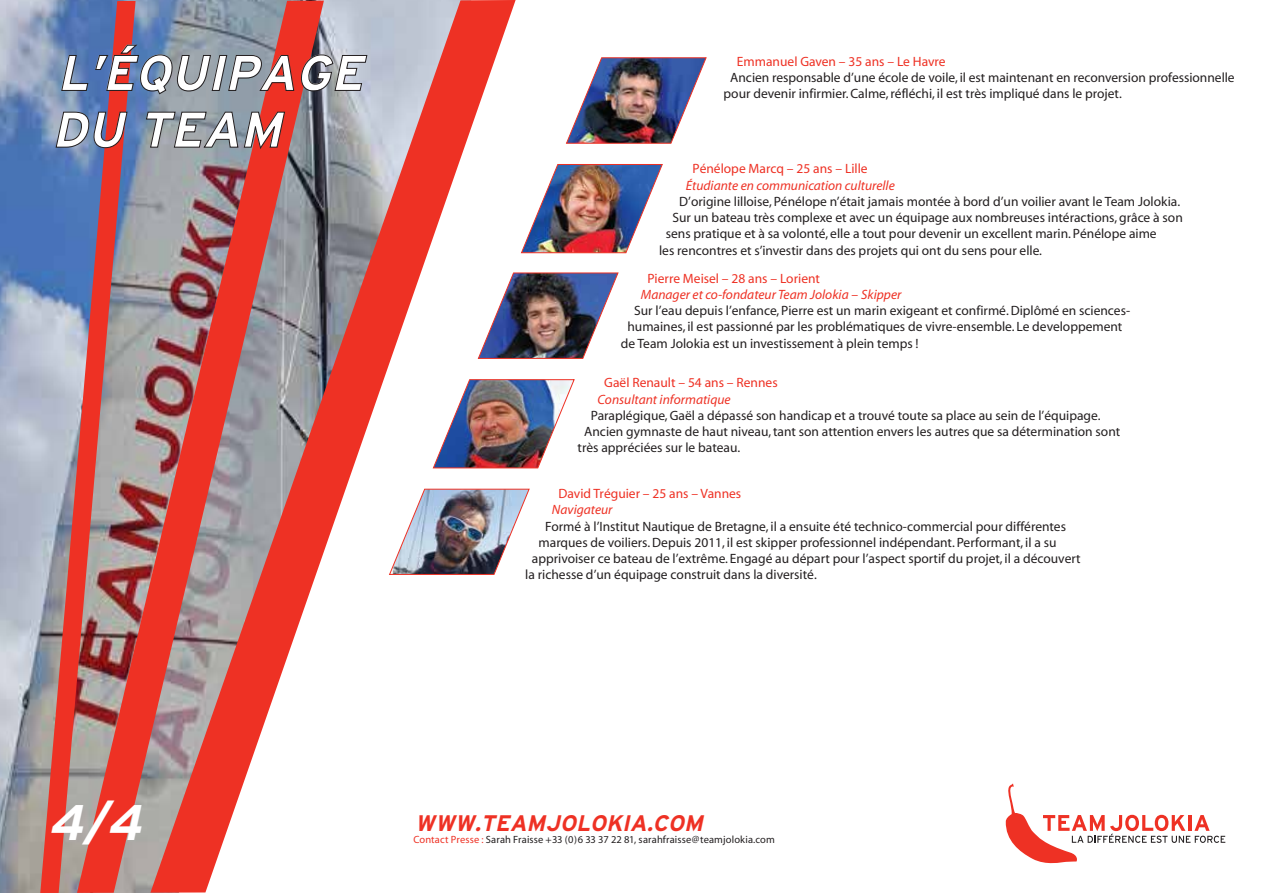
<style>
.page{position:relative;width:1261px;height:893px;background:#fff}
.page>*{position:absolute;margin:0;border:0;box-sizing:border-box;transform-origin:0 0}
.t1{font:italic 700 49.95px/56.7px "Interstate";color:#fff}
.t2{font:italic 700 22.5px "Interstate";color:#ee3124}
.t3{font:13.5px/16.2px "Myriad";color:#231f20}
.t4{font:13.5px "Myriad";color:#ee3124}
.t5{font:italic 13.5px "Myriad";color:#ee3124}
.t6{font:10.5px "Myriad";letter-spacing:.01em;color:#231f20}
.s1{font-style:normal}
.s2{color:#ee3124}
</style>
<div class="page">
<img style="left:0;top:0;width:150px;height:893px">
<svg style="left:1005px;top:783px;width:220px;height:81px"></svg>
<svg style="left:40px;top:1px;width:37px;height:892px;background:#9f899c"></svg>
<img style="left:77px;top:1px;width:73px;height:892px">
<svg style="left:150px;top:0;width:366px;height:893px"></svg>
<svg style="left:61px;top:55px;width:27px;height:36px"></svg>
<svg style="left:95px;top:45px;width:199px;height:49px;background:#8a7686"></svg>
<svg style="left:300px;top:55px;width:67px;height:36px;background:#958890"></svg>
<svg style="left:56px;top:112px;width:71px;height:36px;background:#8b6f85"></svg>
<svg style="left:146px;top:112px;width:92px;height:36px;background:#838c94"></svg>
<svg style="left:244px;top:112px;width:41px;height:37px;background:#b54945"></svg>
<img style="left:565px;top:57px;width:142px;height:87px">
<img style="left:521px;top:164px;width:142px;height:89px">
<img style="left:389px;top:488px;width:141px;height:87px">
<img style="left:477px;top:272px;width:142px;height:87px">
<img style="left:432px;top:379px;width:143px;height:90px">
<h1 class="t1" style="left:52px;top:44px;width:313px">L’ÉQUIPAGE<br>DU TEAM</h1>
<p class="t4" style="left:737px;top:55px;width:210px">Emmanuel Gaven – 35 ans – Le Havre</p>
<p class="t3" style="left:723px;top:70px;width:513px;text-indent:7px">Ancien responsable d’une école de voile, il est maintenant en reconversion professionnelle pour devenir infirmier. Calme, réfléchi, il est très impliqué dans le projet.</p>
<p class="t4" style="left:692px;top:162px;width:177px">Pénélope Marcq – 25 ans – Lille</p>
<p class="t5" style="left:686px;top:178px;width:210px">Étudiante en communication culturelle</p>
<p class="t3" style="left:679px;top:194px;width:502px">D’origine lilloise, Pénélope n’était jamais montée à bord d’un voilier avant le Team Jolokia.</p>
<p class="t3" style="left:672px;top:210px;width:512px">Sur un bateau très complexe et avec un équipage aux nombreuses intéractions, grâce à son</p>
<p class="t3" style="left:666px;top:226px;width:492px">sens pratique et à sa volonté, elle a tout pour devenir un excellent marin. Pénélope aime</p>
<p class="t3" style="left:659px;top:242px;width:384px">les rencontres et s’investir dans des projets qui ont du sens pour elle.</p>
<p class="t4" style="left:647px;top:271px;width:174px">Pierre Meisel – 28 ans – Lorient</p>
<p class="t5" style="left:641px;top:288px;width:262px">Manager et co-fondateur Team Jolokia <span class="s1">–</span> Skipper</p>
<p class="t3" style="left:634px;top:303px;width:497px">Sur l’eau depuis l’enfance, Pierre est un marin exigeant et confirmé. Diplômé en sciences-</p>
<p class="t3" style="left:627px;top:319px;width:496px">humaines, il est passionné par les problématiques de vivre-ensemble. Le developpement</p>
<p class="t3" style="left:621px;top:335px;width:299px">de Team Jolokia est un investissement à plein temps !</p>
<p class="t4" style="left:604px;top:376px;width:175px">Gaël Renault – 54 ans – Rennes</p>
<p class="t5" style="left:597px;top:392px;width:135px">Consultant informatique</p>
<p class="t3" style="left:591px;top:408px;width:511px">Paraplégique, Gaël a dépassé son handicap et a trouvé toute sa place au sein de l’équipage.</p>
<p class="t3" style="left:584px;top:424px;width:537px">Ancien gymnaste de haut niveau, tant son attention envers les autres que sa détermination sont</p>
<p class="t3" style="left:577px;top:440px;width:164px">très appréciées sur le bateau.</p>
<p class="t4" style="left:558px;top:487px;width:184px">David Tréguier – 25 ans – Vannes</p>
<p class="t5" style="left:552px;top:503px;width:62px">Navigateur</p>
<p class="t3" style="left:545px;top:518px;width:522px">Formé à l’Institut Nautique de Bretagne, il a ensuite été technico-commercial pour différentes</p>
<p class="t3" style="left:538px;top:535px;width:519px">marques de voiliers. Depuis 2011, il est skipper professionnel indépendant. Performant, il a su</p>
<p class="t3" style="left:532px;top:551px;width:550px">apprivoiser ce bateau de l’extrême. Engagé au départ pour l’aspect sportif du projet, il a découvert</p>
<p class="t3" style="left:525px;top:567px;width:293px">la richesse d’un équipage construit dans la diversité.</p>
<h1 class="t1" style="left:48px;top:794px;width:94px">4/4</h1>
<h2 class="t2" style="left:415px;top:811px;width:289px">WWW.TEAMJOLOKIA.COM</h2>
<p class="t6" style="left:413px;top:834px;width:363px"><span class="s2">Contact Presse :</span> Sarah Fraisse +33 (0)6 33 37 22 81, sarahfraisse@teamjolokia.com</p>
</div>
